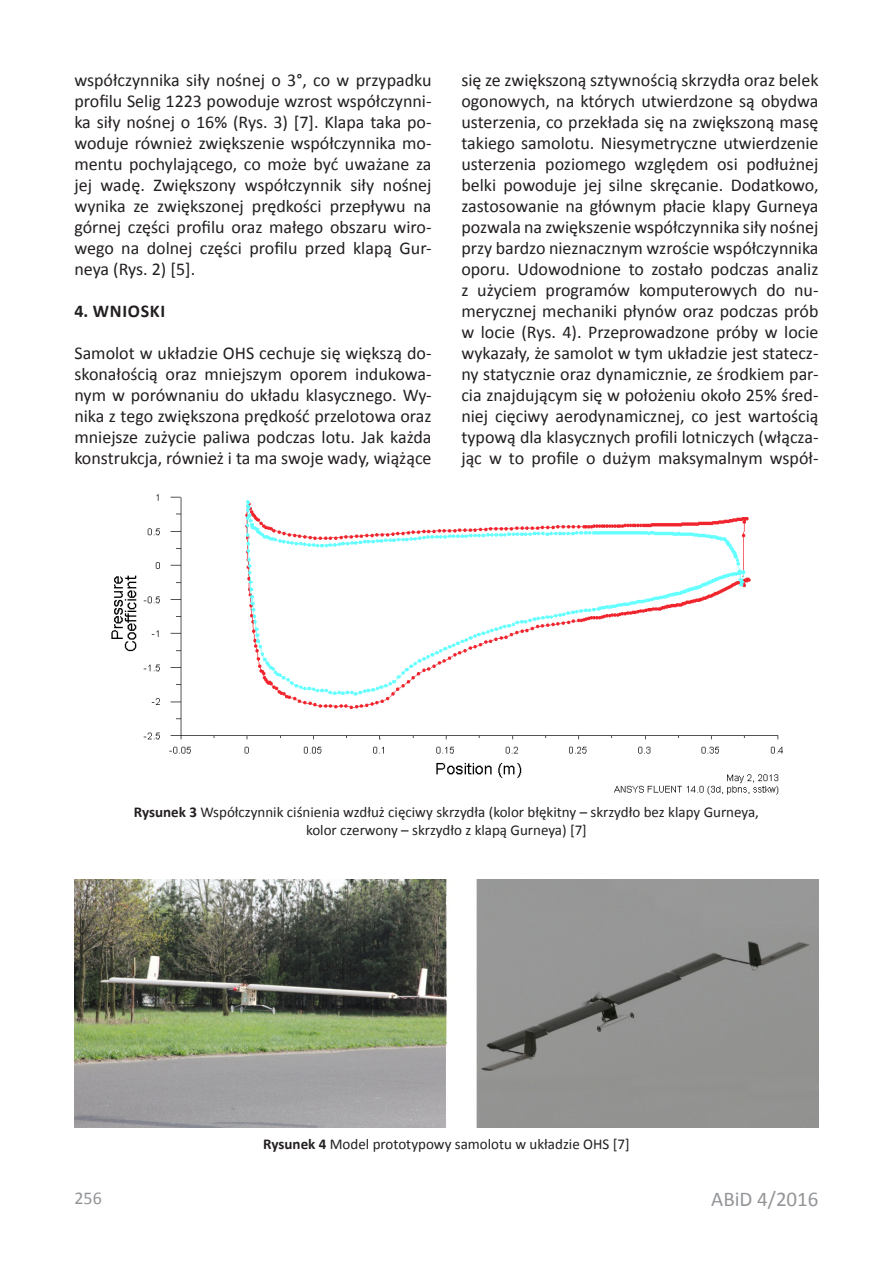
<style>
.page{position:relative;width:893px;height:1263px;background:#fff}
.page>*{position:absolute;margin:0;border:0;box-sizing:border-box;transform-origin:0 0}
.t1{font:21px "Calibri";color:#939598}
.No_Spacing{font:18px/21px "Calibri";color:#231f20;text-align:justify}
.No_Spacing-2{font:700 18px "Calibri";letter-spacing:.04em;color:#231f20}
.t2{font:18px "Calibri";color:#939598}
.No_Spacing-3{font:15px/18px "Calibri";color:#231f20;text-align:center}
.s1{font-weight:700}
</style>
<div class="page">
<img style="left:111px;top:494px;width:672px;height:301px">
<img style="left:74px;top:879px;width:744px;height:248px">
<p class="No_Spacing" style="left:74px;top:69px;width:359px">współczynnika siły nośnej o 3°, co w przypadku profilu Selig 1223 powoduje wzrost współczynni&shy;ka siły nośnej o 16% (Rys. 3) [7]. Klapa taka po&shy;woduje również zwiększenie współczynnika mo&shy;mentu pochylającego, co może być uważane za jej wadę. Zwiększony współczynnik siły nośnej wynika ze zwiększonej prędkości przepływu na górnej części profilu oraz małego obszaru wiro&shy;wego na dolnej części profilu przed klapą Gur&shy;neya (Rys. 2) [5].</p>
<p class="No_Spacing-2" style="left:74px;top:298px;width:92px">4. WNIOSKI</p>
<p class="No_Spacing" style="left:74px;top:342px;width:359px">Samolot w układzie OHS cechuje się większą do&shy;skonałością oraz mniejszym oporem indukowa&shy;nym w porównaniu do układu klasycznego. Wy&shy;nika z tego zwiększona prędkość przelotowa oraz mniejsze zużycie paliwa podczas lotu. Jak każda konstrukcja, również i ta ma swoje wady, wiążące</p>
<p class="No_Spacing" style="left:461px;top:69px;width:359px">się ze zwiększoną sztywnością skrzydła oraz belek ogonowych, na których utwierdzone są obydwa usterzenia, co przekłada się na zwiększoną masę takiego samolotu. Niesymetryczne utwierdzenie usterzenia poziomego względem osi podłużnej belki powoduje jej silne skręcanie. Dodatkowo, zastosowanie na głównym płacie klapy Gurneya pozwala na zwiększenie współczynnika siły nośnej przy bardzo nieznacznym wzroście współczynnika oporu. Udowodnione to zostało podczas analiz z użyciem programów komputerowych do nu&shy;merycznej mechaniki płynów oraz podczas prób w locie (Rys. 4). Przeprowadzone próby w locie wykazały, że samolot w tym układzie jest statecz&shy;ny statycznie oraz dynamicznie, ze środkiem par&shy;cia znajdującym się w położeniu około 25% śred&shy;niej cięciwy aerodynamicznej, co jest wartością typową dla klasycznych profili lotniczych (włącza&shy;jąc w to profile o dużym maksymalnym współ-</p>
<p class="No_Spacing-3" style="left:134px;top:803px;width:627px"><span class="s1">Rysunek 3</span> Współczynnik ciśnienia wzdłuż cięciwy skrzydła (kolor błękitny – skrzydło bez klapy Gurneya, kolor czerwony – skrzydło z klapą Gurneya) [7]</p>
<p class="No_Spacing-3" style="left:263px;top:1135px;width:368px"><span class="s1">Rysunek 4</span> Model prototypowy samolotu w układzie OHS [7]</p>
<p class="t2" style="left:74px;top:1186px;width:20px">19</p>
<p class="t1" style="left:711px;top:1185px;width:109px">ABiD 4/2016</p>
<p class="t2" style="left:74px;top:1186px;width:29px">256</p>
</div>
